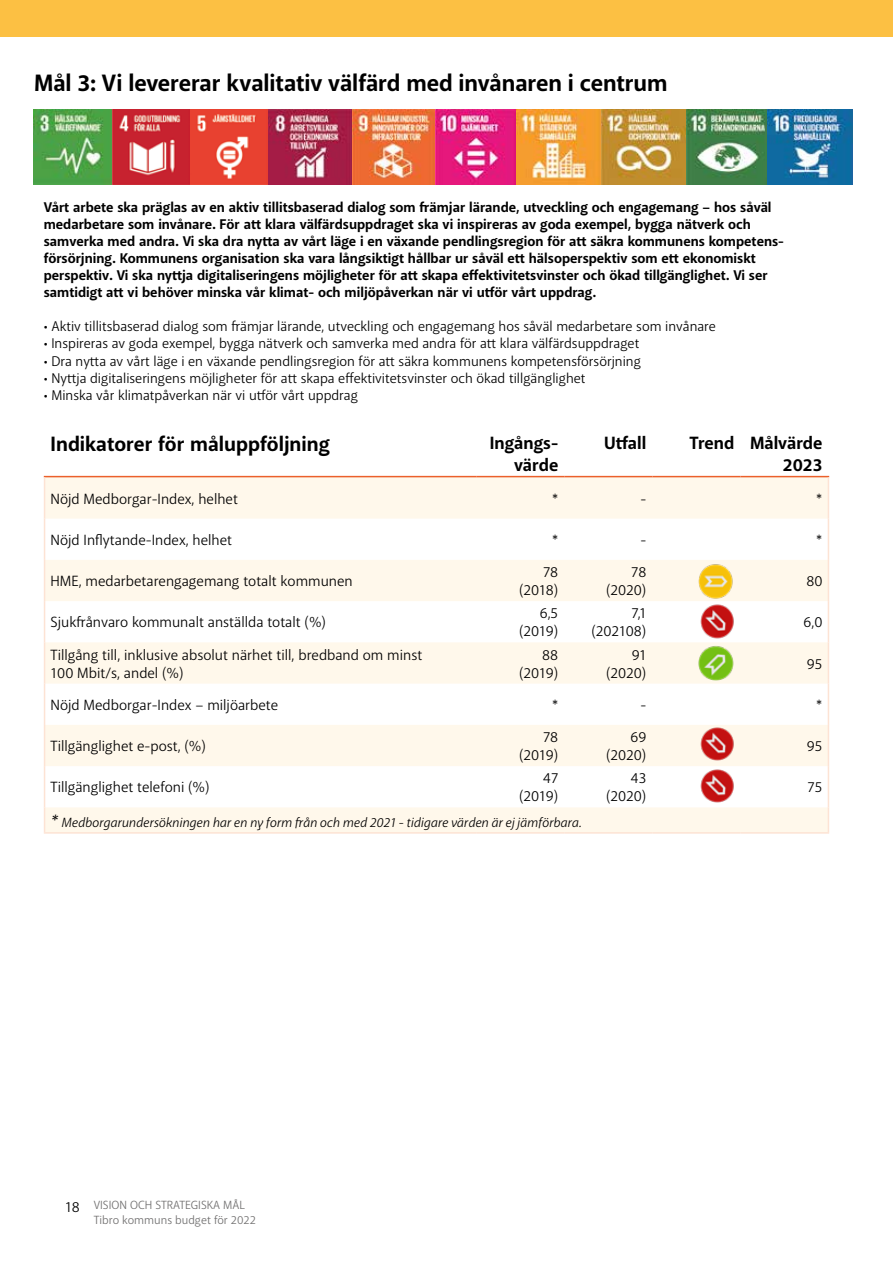
<style>
.page{position:relative;width:893px;height:1263px;background:#fff}
.page>*{position:absolute;margin:0;border:0;box-sizing:border-box;transform-origin:0 0}
.t1{font:700 24px "Akagi Pro";letter-spacing:-.005em;color:#000}
.t2{font:700 21px "Akagi Pro";color:#000}
.t3{font:700 18px/21.6px "Akagi Pro";color:#000;text-align:right}
.t4{font:15px/18px "Akagi Pro";color:#000;text-align:right}
.t5{font:700 14.25px/17.1px "Akagi Pro";color:#000}
.t6{font:14.25px "Akagi Pro";color:#000}
.t7{font:italic 13.5px "Akagi Pro";color:#000}
.t8{font:12px/15px "Akagi Pro";color:#706f6f}
.s1{font-size:18px}
</style>
<div class="page">
<div style="left:0;top:0;width:893px;height:36px;background:#fcc043"></div>
<svg style="left:45px;top:477px;width:783px;height:355px;fill:#fff8eb"></svg>
<hr style="left:44px;top:476px;width:432px;height:1px;background:#eb602b">
<hr style="left:476px;top:476px;width:88px;height:1px;background:#eb602b">
<hr style="left:564px;top:476px;width:88px;height:1px;background:#eb602b">
<hr style="left:652px;top:476px;width:88px;height:1px;background:#eb602b">
<hr style="left:740px;top:476px;width:89px;height:1px;background:#eb602b">
<hr style="left:44px;top:477px;width:1px;height:42px;background:#fde3d4">
<hr style="left:828px;top:477px;width:1px;height:42px;background:#fde3d4">
<hr style="left:44px;top:519px;width:1px;height:41px;background:#fde3d4">
<hr style="left:828px;top:519px;width:1px;height:41px;background:#fde3d4">
<hr style="left:44px;top:560px;width:1px;height:41px;background:#fde3d4">
<hr style="left:828px;top:560px;width:1px;height:41px;background:#fde3d4">
<hr style="left:44px;top:601px;width:1px;height:41px;background:#fde3d4">
<hr style="left:828px;top:601px;width:1px;height:41px;background:#fde3d4">
<hr style="left:44px;top:642px;width:1px;height:42px;background:#fde3d4">
<hr style="left:828px;top:642px;width:1px;height:42px;background:#fde3d4">
<hr style="left:44px;top:684px;width:1px;height:41px;background:#fde3d4">
<hr style="left:828px;top:684px;width:1px;height:41px;background:#fde3d4">
<hr style="left:44px;top:725px;width:1px;height:41px;background:#fde3d4">
<hr style="left:828px;top:725px;width:1px;height:41px;background:#fde3d4">
<hr style="left:44px;top:766px;width:1px;height:41px;background:#fde3d4">
<hr style="left:828px;top:766px;width:1px;height:41px;background:#fde3d4">
<svg style="left:44px;top:807px;width:1px;height:25px"></svg>
<svg style="left:828px;top:807px;width:1px;height:25px"></svg>
<hr style="left:44px;top:832px;width:432px;height:2px;background:#fde3d4">
<hr style="left:476px;top:832px;width:88px;height:2px;background:#fde3d4">
<hr style="left:564px;top:832px;width:88px;height:2px;background:#fde3d4">
<hr style="left:652px;top:832px;width:88px;height:2px;background:#fde3d4">
<hr style="left:740px;top:832px;width:89px;height:2px;background:#fde3d4">
<img style="left:697px;top:560px;width:40px;height:38px">
<img style="left:697px;top:642px;width:40px;height:38px">
<img style="left:697px;top:603px;width:40px;height:37px">
<img style="left:697px;top:725px;width:40px;height:37px">
<img style="left:697px;top:767px;width:40px;height:38px">
<img style="left:34px;top:109px;width:818px;height:76px">
<h1 class="t1" style="left:34px;top:69px;width:635px">Mål 3: Vi levererar kvalitativ välfärd med invånaren i centrum</h1>
<p class="t5" style="left:44px;top:199px;width:742px">Vårt arbete ska präglas av en aktiv tillitsbaserad dialog som främjar lärande, utveckling och engagemang – hos såväl medarbetare som invånare. För att klara välfärdsuppdraget ska vi inspireras av goda exempel, bygga nätverk och samverka med andra. Vi ska dra nytta av vårt läge i en växande pendlingsregion för att säkra kommunens kompetens&shy;försörjning. Kommunens organisation ska vara långsiktigt hållbar ur såväl ett hälsoperspektiv som ett ekonomiskt perspektiv. Vi ska nyttja digitaliseringens möjligheter för att skapa effektivitetsvinster och ökad tillgänglighet. Vi ser samtidigt att vi behöver minska vår klimat- och miljöpåverkan när vi utför vårt uppdrag.</p>
<p class="t6" style="left:44px;top:318px;width:674px">• Aktiv tillitsbaserad dialog som främjar lärande, utveckling och engagemang hos såväl medarbetare som invånare</p>
<p class="t6" style="left:44px;top:335px;width:597px">• Inspireras av goda exempel, bygga nätverk och samverka med andra för att klara välfärdsuppdraget</p>
<p class="t6" style="left:44px;top:352px;width:599px">• Dra nytta av vårt läge i en växande pendlingsregion för att säkra kommunens kompetensförsörjning</p>
<p class="t6" style="left:44px;top:369px;width:543px">• Nyttja digitaliseringens möjligheter för att skapa effektivitetsvinster och ökad tillgänglighet</p>
<p class="t6" style="left:44px;top:386px;width:316px">• Minska vår klimatpåverkan när vi utför vårt uppdrag</p>
<h2 class="t2" style="left:51px;top:431px;width:281px">Indikatorer för måluppföljning</h2>
<p class="t3" style="left:490px;top:432px;width:70px">Ingångs&shy;värde</p>
<p class="t3" style="left:604px;top:432px;width:44px">Utfall</p>
<p class="t3" style="left:689px;top:432px;width:134px">Trend Målvärde<br>2023</p>
<p class="t4" style="left:51px;top:490px;width:189px">Nöjd Medborgar-Index, helhet</p>
<p class="t4" style="left:552px;top:490px;width:8px">*</p>
<p class="t4" style="left:816px;top:490px;width:8px">*</p>
<p class="t4" style="left:640px;top:490px;width:7px">-</p>
<p class="t4" style="left:51px;top:531px;width:183px">Nöjd Inflytande-Index, helhet</p>
<p class="t4" style="left:552px;top:531px;width:8px">*</p>
<p class="t4" style="left:640px;top:531px;width:7px">-</p>
<p class="t4" style="left:816px;top:531px;width:8px">*</p>
<p class="t4" style="left:51px;top:572px;width:304px">HME, medarbetarengagemang totalt kommunen</p>
<p class="t4" style="left:519px;top:563px;width:41px">78 (2018)</p>
<p class="t4" style="left:606px;top:563px;width:42px">78 (2020)</p>
<p class="t4" style="left:806px;top:572px;width:18px">80</p>
<p class="t4" style="left:51px;top:613px;width:277px">Sjukfrånvaro kommunalt anställda totalt (%)</p>
<p class="t4" style="left:519px;top:604px;width:41px">6,5 (2019)</p>
<p class="t4" style="left:591px;top:604px;width:57px">7,1 (202108)</p>
<p class="t4" style="left:803px;top:613px;width:20px">6,0</p>
<p class="t4" style="left:51px;top:646px;width:373px;text-align:left">Tillgång till, inklusive absolut närhet till, bredband om minst<br>100 Mbit/s, andel (%)</p>
<p class="t4" style="left:519px;top:646px;width:41px">88 (2019)</p>
<p class="t4" style="left:606px;top:646px;width:42px">91 (2020)</p>
<p class="t4" style="left:807px;top:655px;width:17px">95</p>
<p class="t4" style="left:51px;top:696px;width:229px">Nöjd Medborgar-Index – miljöarbete</p>
<p class="t4" style="left:552px;top:696px;width:8px">*</p>
<p class="t4" style="left:816px;top:696px;width:8px">*</p>
<p class="t4" style="left:640px;top:696px;width:7px">-</p>
<p class="t4" style="left:51px;top:737px;width:157px">Tillgänglighet e-post, (%)</p>
<p class="t4" style="left:519px;top:728px;width:41px">78 (2019)</p>
<p class="t4" style="left:606px;top:728px;width:42px">69 (2020)</p>
<p class="t4" style="left:807px;top:737px;width:17px">95</p>
<p class="t4" style="left:51px;top:778px;width:161px">Tillgänglighet telefoni (%)</p>
<p class="t4" style="left:519px;top:769px;width:41px">47 (2019)</p>
<p class="t4" style="left:606px;top:769px;width:42px">43 (2020)</p>
<p class="t4" style="left:807px;top:778px;width:16px">75</p>
<p class="t7" style="left:51px;top:814px;width:533px"><span class="s1">*</span> Medborgarundersökningen har en ny form från och med 2021 - tidigare värden är ej jämförbara.</p>
<p class="t4" style="left:65px;top:1198px;width:16px">18</p>
<p class="t8" style="left:94px;top:1198px;width:164px">VISION OCH STRATEGISKA MÅL<br>Tibro kommuns budget för 2022</p>
</div>
